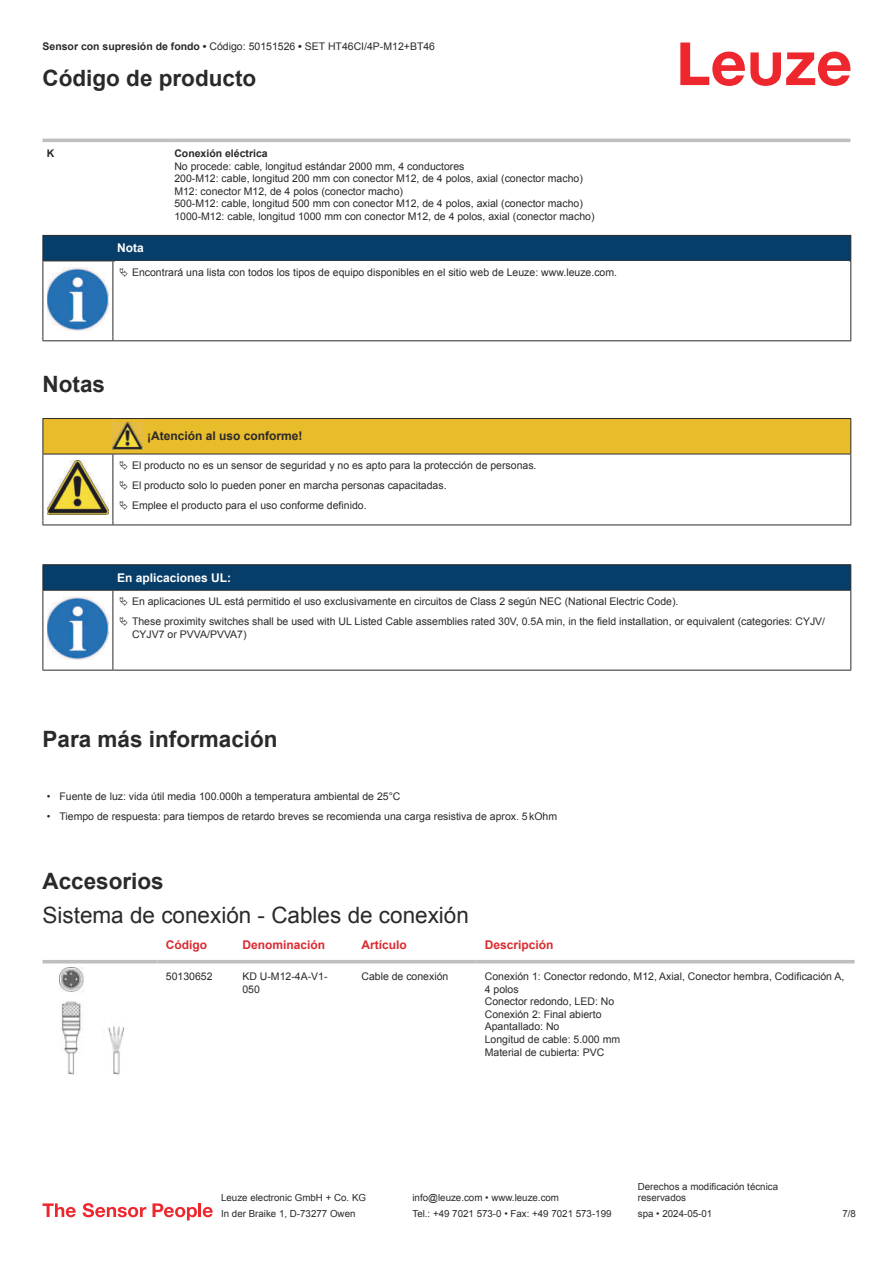
<style>
.page{position:relative;width:893px;height:1263px;background:#fff}
.page>*{position:absolute;margin:0;border:0;box-sizing:border-box;transform-origin:0 0}
.t1{font:700 22.5px "Arial";color:#2b292a}
.t2{font:22.5px "Arial";color:#2b292a}
.t3{font:700 12px "Arial";color:#db2a30}
.t4{font:700 12px "Arial";color:#2b292a}
.t5{font:700 12px "Arial";color:#fff}
.t6{font:10.5px/12.6px "Arial";color:#2b292a}
.t7{font:700 10.5px "Arial";color:#2b292a}
.t8{font:9.75px/11.7px "Arial";color:#2b292a}
.s1{font-weight:700}
</style>
<div class="page">
<svg style="left:680px;top:43px;width:170px;height:43px"></svg>
<svg style="left:43px;top:138px;width:807px;height:1px"></svg>
<hr style="left:43px;top:139px;width:127px;height:3px;background:#bdbfc1">
<hr style="left:170px;top:139px;width:680px;height:3px;background:#bdbfc1">
<svg style="left:43px;top:963px;width:812px;height:112px"></svg>
<hr style="left:43px;top:960px;width:114px;height:3px;background:#bdbfc1">
<hr style="left:157px;top:960px;width:77px;height:3px;background:#bdbfc1">
<hr style="left:234px;top:960px;width:119px;height:3px;background:#bdbfc1">
<hr style="left:353px;top:960px;width:123px;height:3px;background:#bdbfc1">
<hr style="left:476px;top:960px;width:379px;height:3px;background:#bdbfc1">
<img style="left:59px;top:968px;width:65px;height:106px">
<svg style="left:43px;top:1203px;width:33px;height:14px"></svg>
<svg style="left:83px;top:1203px;width:63px;height:14px"></svg>
<svg style="left:153px;top:1203px;width:44px;height:17px"></svg>
<hr style="left:198px;top:1203px;width:3px;height:14px;background:#ed272d">
<svg style="left:203px;top:1207px;width:10px;height:10px"></svg>
<hr style="left:43px;top:261px;width:70px;height:1px;background:#2b292a">
<svg style="left:43px;top:235px;width:808px;height:26px;background:#083c65"></svg>
<hr style="left:113px;top:261px;width:738px;height:1px;background:#2b292a">
<hr style="left:43px;top:261px;width:1px;height:75px;background:#2b292a">
<hr style="left:113px;top:261px;width:1px;height:75px;background:#2b292a">
<hr style="left:850px;top:261px;width:1px;height:75px;background:#2b292a">
<hr style="left:43px;top:340px;width:70px;height:1px;background:#2b292a">
<hr style="left:113px;top:340px;width:738px;height:1px;background:#2b292a">
<img style="left:47px;top:267px;width:61px;height:63px">
<hr style="left:43px;top:525px;width:70px;height:1px;background:#2b292a">
<hr style="left:113px;top:525px;width:30px;height:1px;background:#2b292a">
<hr style="left:143px;top:525px;width:708px;height:1px;background:#2b292a">
<svg style="left:44px;top:644px;width:806px;height:26px"></svg>
<hr style="left:43px;top:564px;width:70px;height:1px;background:#2b292a">
<hr style="left:113px;top:564px;width:738px;height:1px;background:#2b292a">
<hr style="left:43px;top:591px;width:1px;height:75px;background:#2b292a">
<hr style="left:113px;top:591px;width:1px;height:75px;background:#2b292a">
<hr style="left:850px;top:591px;width:1px;height:75px;background:#2b292a">
<hr style="left:43px;top:670px;width:70px;height:1px;background:#2b292a">
<hr style="left:113px;top:670px;width:738px;height:1px;background:#2b292a">
<img style="left:47px;top:644px;width:61px;height:15px">
<svg style="left:43px;top:418px;width:808px;height:107px"></svg>
<svg style="left:43px;top:565px;width:808px;height:79px"></svg>
<p class="t6" style="left:43px;top:41px;width:394px"><span class="s1">Sensor con supresión de fondo •</span> Código: 50151526 <span class="s1">•</span> SET HT46CI/4P-M12+BT46</p>
<h1 class="t1" style="left:43px;top:70px;width:215px">Código de producto</h1>
<p class="t7" style="left:47px;top:149px;width:9px">K</p>
<p class="t7" style="left:174px;top:149px;width:95px">Conexión eléctrica</p>
<p class="t6" style="left:174px;top:161px;width:422px">No procede: cable, longitud estándar 2000 mm, 4 conductores<br>200-M12: cable, longitud 200 mm con conector M12, de 4 polos, axial (conector macho)<br>M12: conector M12, de 4 polos (conector macho)<br>500-M12: cable, longitud 500 mm con conector M12, de 4 polos, axial (conector macho)<br>1000-M12: cable, longitud 1000 mm con conector M12, de 4 polos, axial (conector macho)</p>
<p class="t5" style="left:117px;top:244px;width:28px">Nota</p>
<p class="t6" style="left:132px;top:267px;width:487px">Encontrará una lista con todos los tipos de equipo disponibles en el sitio web de Leuze: www.leuze.com.</p>
<h1 class="t1" style="left:43px;top:376px;width:64px">Notas</h1>
<p class="t4" style="left:147px;top:432px;width:157px">¡Atención al uso conforme!</p>
<p class="t6" style="left:132px;top:456px;width:406px;line-height:20.2px">El producto no es un sensor de seguridad y no es apto para la protección de personas.<br>El producto solo lo pueden poner en marcha personas capacitadas.<br>Emplee el producto para el uso conforme definido.</p>
<p class="t5" style="left:117px;top:573px;width:116px">En aplicaciones UL:</p>
<p class="t6" style="left:132px;top:592px;width:695px;line-height:20.2px">En aplicaciones UL está permitido el uso exclusivamente en circuitos de Class 2 según NEC (National Electric Code).<br>These proximity switches shall be used with UL Listed Cable assemblies rated 30V, 0.5A min, in the field installation, or equivalent (categories: CYJV/</p>
<p class="t6" style="left:132px;top:629px;width:116px">CYJV7 or PVVA/PVVA7)</p>
<h1 class="t1" style="left:43px;top:730px;width:237px">Para más información</h1>
<p class="t6" style="left:47px;top:791px;width:355px">• Fuente de luz: vida útil media 100.000h a temperatura ambiental de 25°C</p>
<p class="t6" style="left:47px;top:811px;width:512px">• Tiempo de respuesta: para tiempos de retardo breves se recomienda una carga resistiva de aprox. 5 kOhm</p>
<h1 class="t1" style="left:43px;top:873px;width:123px">Accesorios</h1>
<h1 class="t2" style="left:43px;top:906px;width:428px">Sistema de conexión - Cables de conexión</h1>
<p class="t3" style="left:166px;top:940px;width:43px">Código</p>
<p class="t3" style="left:242px;top:940px;width:84px">Denominación</p>
<p class="t3" style="left:361px;top:940px;width:47px">Artículo</p>
<p class="t3" style="left:485px;top:940px;width:70px">Descripción</p>
<p class="t6" style="left:166px;top:971px;width:48px">50130652</p>
<p class="t6" style="left:242px;top:971px;width:87px">KD U-M12-4A-V1-<br>050</p>
<p class="t6" style="left:361px;top:971px;width:88px">Cable de conexión</p>
<p class="t6" style="left:485px;top:971px;width:361px">Conexión 1: Conector redondo, M12, Axial, Conector hembra, Codificación A,<br>4 polos<br>Conector redondo, LED: No<br>Conexión 2: Final abierto<br>Apantallado: No<br>Longitud de cable: 5.000 mm<br>Material de cubierta: PVC</p>
<p class="t8" style="left:221px;top:1193px;width:146px">Leuze electronic GmbH + Co. KG</p>
<p class="t8" style="left:412px;top:1193px;width:148px">info@leuze.com • www.leuze.com</p>
<p class="t8" style="left:638px;top:1181px;width:142px">Derechos a modificación técnica reservados</p>
<p class="t8" style="left:221px;top:1209px;width:136px">In der Braike 1, D-73277 Owen</p>
<p class="t8" style="left:412px;top:1209px;width:201px">Tel.: +49 7021 573-0 • Fax: +49 7021 573-199</p>
<p class="t8" style="left:638px;top:1209px;width:76px">spa • 2024-05-01</p>
<p class="t8" style="left:842px;top:1209px;width:15px">7 /8</p>
</div>
